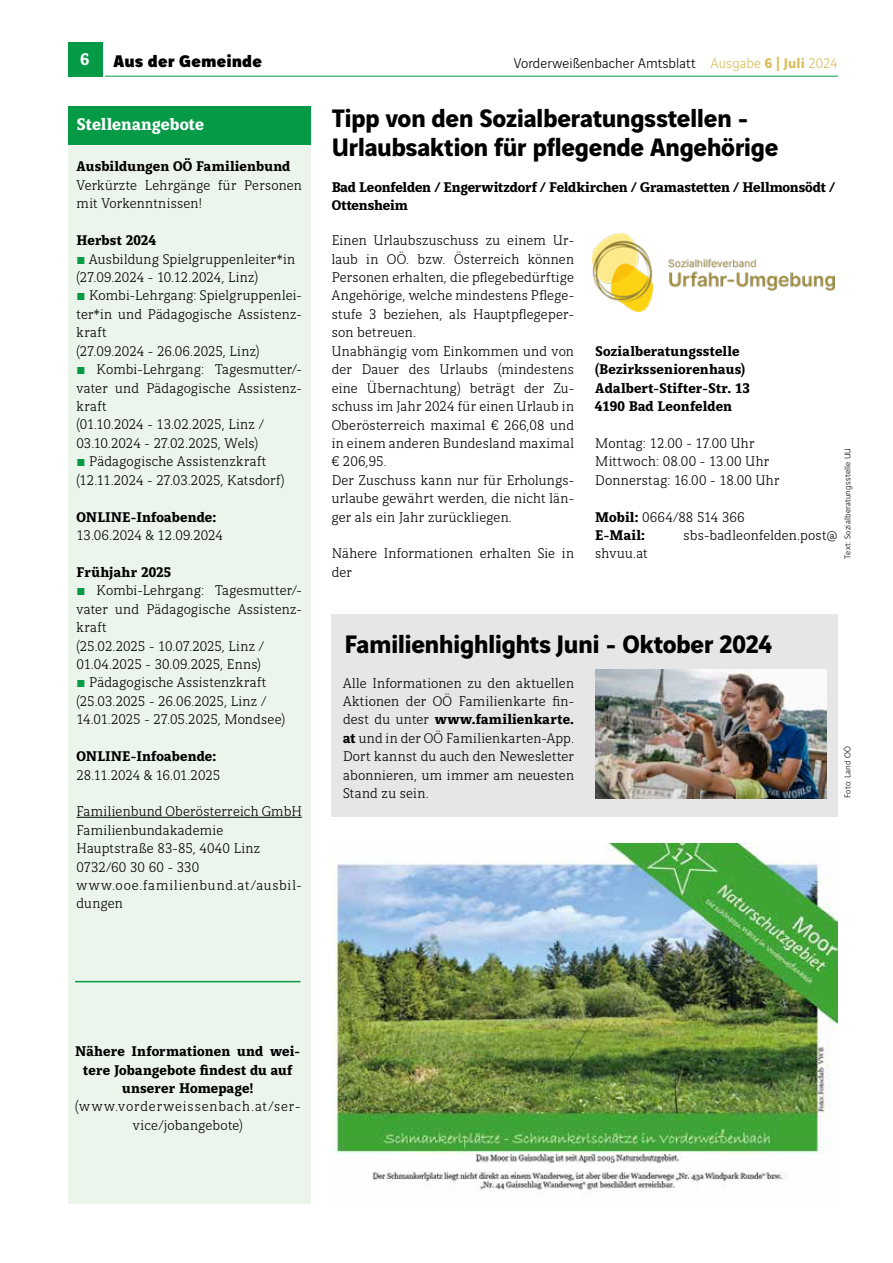
<style>
.page{position:relative;width:893px;height:1263px;background:#fff}
.page>*{position:absolute;margin:0;border:0;box-sizing:border-box;transform-origin:0 0}
.t1{font:700 27px/28.5px "Vinci Sans";letter-spacing:-.02em;color:#000}
.t2{font:700 18px "Vinci Serif";letter-spacing:.005em;color:#fff}
.t3{font:900 18px "Vinci Sans";letter-spacing:.005em;color:#000}
.t4{font:300 15px/18.5px "Vinci Serif";letter-spacing:.01em;color:#000}
.t5{font:700 15px/18.5px "Vinci Serif";letter-spacing:.005em;color:#000}
.t6{font:700 15px/18.5px "Vinci Serif";letter-spacing:-.015em;color:#000}
.t7{font:300 15px/18.5px "Vinci Serif";letter-spacing:.05em;color:#000;text-align:center}
.t8{font:300 15px "Vinci Sans";letter-spacing:.005em;color:#000}
.t9{font:300 15px "Vinci Serif";letter-spacing:-.01em;color:#000}
.t10{font:300 9px "Vinci Sans";letter-spacing:.02em;color:#000}
.s1{color:#dabe5b}
.s2{font-weight:700;color:#dabe5b}
.s3{font-weight:700}
.s4{color:#049a46}
.s5{font-weight:300}
</style>
<div class="page">
<div style="left:68px;top:43px;width:34px;height:34px;background:#049a46"></div>
<hr style="left:105px;top:76px;width:733px;height:1px;background:#049a46">
<div style="left:68px;top:144px;width:242px;height:1059px;background:#ecf5eb"></div>
<div style="left:68px;top:106px;width:242px;height:39px;background:#049a46"></div>
<img style="left:332px;top:843px;width:506px;height:350px">
<hr style="left:77px;top:817px;width:225px;height:1px;background:#000">
<hr style="left:75px;top:981px;width:225px;height:1px;background:#049a46">
<img style="left:592px;top:234px;width:243px;height:78px">
<div style="left:332px;top:614px;width:506px;height:202px;background:#e6e6e6"></div>
<img style="left:595px;top:669px;width:231px;height:129px">
<p class="t2" style="left:81px;top:46px;width:10px">6</p>
<p class="t3" style="left:114px;top:46px;width:150px">Aus der Gemeinde</p>
<p class="t8" style="left:514px;top:52px;width:325px">Vorderweißenbacher Amtsblatt <span class="s1">Ausgabe</span> <span class="s2">6 | Juli</span> <span class="s1">2024</span></p>
<p class="t2" style="left:77px;top:111px;width:129px">Stellenangebote</p>
<p class="t5" style="left:77px;top:156px;width:215px">Ausbildungen OÖ Familienbund</p>
<p class="t4" style="left:77px;top:175px;width:227px">Verkürzte Lehrgänge für Personen mit Vorkenntnissen!</p>
<p class="t4" style="left:77px;top:230px;width:227px"><span class="s3">Herbst 2024<br></span><span class="s4">b</span> Ausbildung Spielgruppenleiter*in (27.09.2024 - 10.12.2024, Linz)<br><span class="s4">b</span> Kombi-Lehrgang: Spielgruppenlei&shy;ter*in und Pädagogische Assistenz&shy;kraft<br>(27.09.2024 - 26.06.2025, Linz)<br><span class="s4">b</span> Kombi-Lehrgang: Tagesmutter/- vater und Pädagogische Assistenz&shy;kraft<br>(01.10.2024 - 13.02.2025, Linz /<br>03.10.2024 - 27.02.2025, Wels)<br><span class="s4">b</span> Pädagogische Assistenzkraft (12.11.2024 - 27.03.2025, Katsdorf)</p>
<p class="t5" style="left:77px;top:506px;width:141px">ONLINE-Infoabende:</p>
<p class="t9" style="left:77px;top:525px;width:148px">13.06.2024 &amp; 12.09.2024</p>
<p class="t4" style="left:77px;top:562px;width:227px"><span class="s3">Frühjahr 2025<br></span><span class="s4">b</span> Kombi-Lehrgang: Tagesmutter/- vater und Pädagogische Assistenz&shy;kraft<br>(25.02.2025 - 10.07.2025, Linz /<br>01.04.2025 - 30.09.2025, Enns)<br><span class="s4">b</span> Pädagogische Assistenzkraft (25.03.2025 - 26.06.2025, Linz /<br>14.01.2025 - 27.05.2025, Mondsee)</p>
<p class="t5" style="left:77px;top:746px;width:141px">ONLINE-Infoabende:</p>
<p class="t9" style="left:77px;top:764px;width:145px">28.11.2024 &amp; 16.01.2025</p>
<p class="t4" style="left:77px;top:801px;width:227px">Familienbund Oberösterreich GmbH<br>Familienbundakademie<br>Hauptstraße 83-85, 4040 Linz<br>0732/60 30 60 - 330 www.ooe.familienbund.at/ausbil&shy;dungen</p>
<h1 class="t1" style="left:332px;top:101px;width:448px">Tipp von den Sozialberatungsstellen -<br>Urlaubsaktion für pflegende Angehörige</h1>
<p class="t6" style="left:332px;top:176px;width:505px">Bad Leonfelden / Engerwitzdorf / Feldkirchen / Gramastetten / Hellmonsödt /<br>Ottensheim</p>
<p class="t4" style="left:332px;top:230px;width:244px">Einen Urlaubszuschuss zu einem Ur&shy;laub in OÖ. bzw. Österreich können Personen erhalten, die pflegebedürftige Angehörige, welche mindestens Pflege&shy;stufe 3 beziehen, als Hauptpflegeper&shy;son betreuen.<br>Unabhängig vom Einkommen und von der Dauer des Urlaubs (mindestens eine Übernachtung) beträgt der Zu&shy;schuss im Jahr 2024 für einen Urlaub in Oberösterreich maximal € 266,08 und in einem anderen Bundesland maximal € 206,95.<br>Der Zuschuss kann nur für Erholungs&shy;urlaube gewährt werden, die nicht län&shy;ger als ein Jahr zurückliegen.</p>
<p class="t4" style="left:332px;top:543px;width:244px">Nähere Informationen erhalten Sie in der</p>
<p class="t5" style="left:595px;top:341px;width:156px">Sozialberatungsstelle (Bezirksseniorenhaus)<br>Adalbert-Stifter-Str. 13<br>4190 Bad Leonfelden</p>
<p class="t4" style="left:595px;top:433px;width:186px">Montag: 12.00 - 17.00 Uhr<br>Mittwoch: 08.00 - 13.00 Uhr<br>Donnerstag: 16.00 - 18.00 Uhr</p>
<p class="t5" style="left:595px;top:506px;width:151px">Mobil: <span class="s5">0664/88 514 366<br></span>E-Mail:</p>
<p class="t10" style="left:841px;top:558px;width:112px;rotate:-90deg">Text: Sozialberatungsstelle UU</p>
<p class="t4" style="left:684px;top:525px;width:155px">sbs-badleonfelden.post@</p>
<p class="t4" style="left:595px;top:543px;width:54px">shvuu.at</p>
<h1 class="t1" style="left:344px;top:627px;width:429px">Familienhighlights Juni - Oktober 2024</h1>
<p class="t4" style="left:343px;top:672px;width:233px;text-align:justify">Alle Informationen zu den aktuellen Aktionen der OÖ Familienkarte fin&shy;dest du unter <span class="s3">www.familienkarte. at</span> und in der OÖ Familienkarten-App.<br>Dort kannst du auch den Newesletter abonnieren, um immer am neuesten Stand zu sein.</p>
<p class="t10" style="left:841px;top:798px;width:53px;rotate:-90deg">Foto: Land OÖ</p>
<p class="t5" style="left:75px;top:1041px;width:227px;text-align:center">Nähere Informationen und wei&shy;tere Jobangebote findest du auf unserer Homepage!</p>
<p class="t7" style="left:75px;top:1096px;width:227px">(www.vorderweissenbach.at/ser&shy;vice/jobangebote)</p>
</div>
